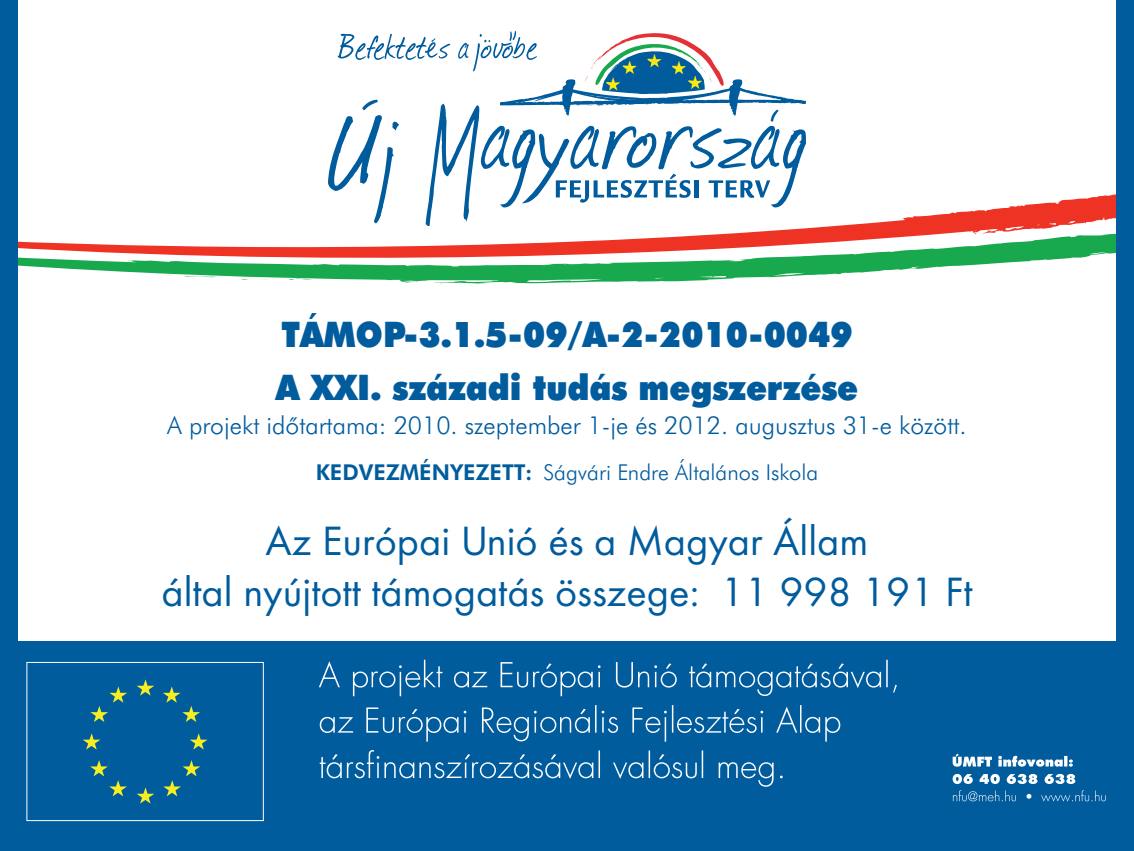
<style>
.page{position:relative;width:1134px;height:851px;background:#fff}
.page>*{position:absolute;margin:0;border:0;box-sizing:border-box;transform-origin:0 0}
.t1{font:42.5px/51px "Futura PFL";color:#015c9e;text-align:center}
.t2{font:900 35.3px "PFL Futura Extra";color:#015c9e;scale:.92 1}
.t3{font:35.3px "Futura X Blk PFL";color:#015c9e;scale:.92 1}
.t4{font:24.7px "Futura Lt PFL";color:#015c9e}
.t5{font:21.9px "Futura Lt PFL";color:#015c9e}
.s1{font-family:"Futura Hv PFL"}
</style>
<div class="page">
<svg style="left:328px;top:31px;width:478px;height:158px"></svg>
<svg style="left:17px;top:189px;width:1099px;height:41px"></svg>
<svg style="left:17px;top:230px;width:1099px;height:53px"></svg>
<div style="left:0;top:0;width:17px;height:850px;background:#015c9e"></div>
<div style="left:1116px;top:0;width:18px;height:850px;background:#015c9e"></div>
<div style="left:0;top:641px;width:1134px;height:209px;background:#015c9e"></div>
<svg style="left:137px;top:679px;width:17px;height:16px"></svg>
<svg style="left:137px;top:787px;width:17px;height:16px"></svg>
<svg style="left:83px;top:733px;width:17px;height:16px"></svg>
<svg style="left:90px;top:686px;width:37px;height:36px"></svg>
<svg style="left:163px;top:686px;width:37px;height:36px"></svg>
<svg style="left:90px;top:760px;width:37px;height:36px"></svg>
<svg style="left:163px;top:760px;width:37px;height:36px"></svg>
<svg style="left:190px;top:733px;width:17px;height:16px"></svg>
<div style="left:26px;top:661px;width:238px;height:159px;border:1px solid #fff"></div>
<svg style="left:953px;top:753px;width:120px;height:13px"></svg>
<svg style="left:952px;top:773px;width:123px;height:10px"></svg>
<svg style="left:953px;top:790px;width:153px;height:11px"></svg>
<svg style="left:319px;top:659px;width:578px;height:37px"></svg>
<svg style="left:320px;top:705px;width:520px;height:36px"></svg>
<svg style="left:320px;top:750px;width:463px;height:36px"></svg>
<p class="t2" style="left:281px;top:313px;width:622px">TÁMOP-3.1.5-09/A-2-2010-0049</p>
<p class="t3" style="left:276px;top:366px;width:635px">A XXI. századi tudás megszerzése</p>
<p class="t4" style="left:167px;top:410px;width:801px">A projekt időtartama: 2010. szeptember 1-je és 2012. augusztus 31-e között.</p>
<p class="t5" style="left:316px;top:459px;width:504px"><span class="s1">KEDVEZMÉNYEZETT:</span> Ságvári Endre Általános Iskola</p>
<p class="t1" style="left:161px;top:515px;width:812px">Az Európai Unió és a Magyar Állam<br>által nyújtott támogatás összege: 11 998 191 Ft</p>
</div>
